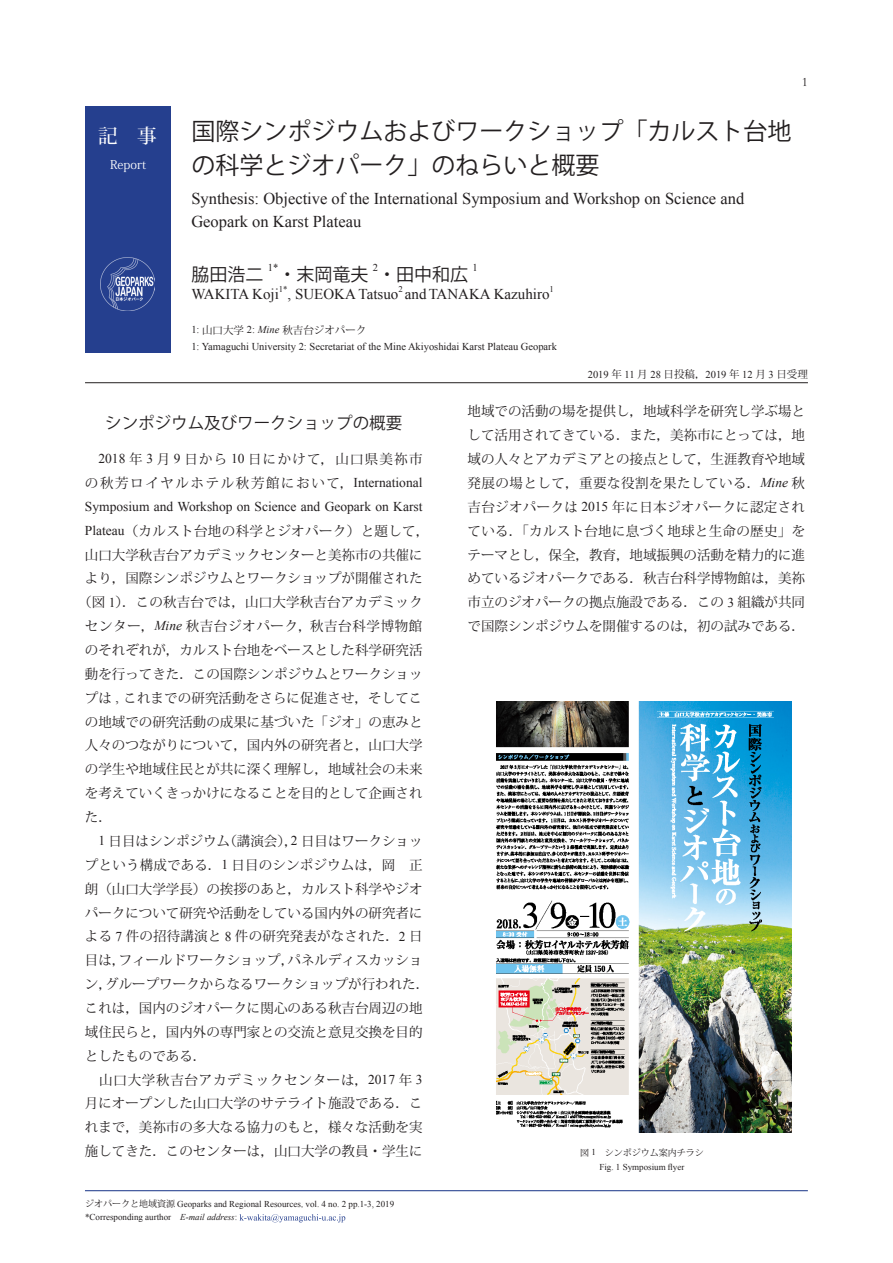
<style>
.page{position:relative;width:893px;height:1263px;background:#fff}
.page>*{position:absolute;margin:0;border:0;box-sizing:border-box;transform-origin:0 0}
.t1{font:24px/33.6px "Koz Go Pro";color:#231f20}
.t2{font:500 19.5px "Koz Min Pro";color:#fff}
.t3{font:18px "Koz Go Pro";color:#231f20}
.t4{font:16.5px/23px "Times New Roman";color:#231f20}
.段落スタイル_2{font:16.5px "Koz Go Pro";color:#231f20}
.t5{font:15px "Times New Roman";color:#231f20}
.段落スタイル_2-2{font:13.5px/23.9px "Koz Min Pro";color:#231f20;text-align:justify}
.段落スタイル_2-3{font:13.5px/23.5px "Times New Roman";color:#231f20;text-align:justify}
.段落スタイル_2-4{font:13.5px "Koz Min Pro";letter-spacing:.03em;color:#231f20}
.段落スタイル_2-5{font:13.5px "Koz Min Pro";letter-spacing:.045em;color:#231f20}
.t6{font:12px "Koz Min Pro";color:#fff}
.t7{font:10.65px "Trajan Pro";color:#231f20}
.段落スタイル_3{font:10.5px "Times New Roman";color:#231f20}
.段落スタイル_3-2{font:10.5px "Koz Min Pro";color:#231f20}
.段落スタイル_5{font:9px "Times New Roman";color:#231f20}
.段落スタイル_2-6{font:9px "Times New Roman";color:#231f20}
.段落スタイル_2-7{font:9px "Koz Min Pro";color:#231f20}
.t8{font:8.7px "Times New Roman";color:#231f20}
.s1{font-family:"Times New Roman"}
.s2{font-family:"Times New Roman";font-style:italic}
.s3{font-family:"Koz Min Pro"}
.s4{font-style:italic}
</style>
<div class="page">
<hr style="left:85px;top:1190px;width:723px;height:1px;background:#253f8e">
<div style="left:85px;top:106px;width:85px;height:247px;background:#253f8e"></div>
<hr style="left:85px;top:382px;width:723px;height:1px;background:#231f20">
<img style="left:101px;top:257px;width:53px;height:54px">
<svg style="left:239px;top:1214px;width:106px;height:8px"></svg>
<img style="left:496px;top:701px;width:296px;height:431px">
<p class="t2" style="left:98px;top:122px;width:60px">記 事</p>
<p class="t6" style="left:110px;top:156px;width:38px">Report</p>
<p class="t7" style="left:802px;top:75px;width:8px">1</p>
<p class="t1" style="left:191px;top:115px;width:601px">国際シンポジウムおよびワークショップ「カルスト台地の科学とジオパーク」のねらいと概要</p>
<p class="t4" style="left:191px;top:187px;width:554px">Synthesis: Objective of the International Symposium and Workshop on Science and<br>Geopark on Karst Plateau</p>
<p class="t3" style="left:191px;top:262px;width:73px">脇田浩二</p>
<p class="段落スタイル_3" style="left:268px;top:261px;width:12px">1*</p>
<p class="t3" style="left:278px;top:262px;width:91px">・末岡竜夫</p>
<p class="段落スタイル_3" style="left:373px;top:261px;width:7px">2</p>
<p class="t3" style="left:378px;top:262px;width:91px">・田中和広</p>
<p class="段落スタイル_3" style="left:473px;top:261px;width:7px">1</p>
<p class="t5" style="left:191px;top:284px;width:89px">WAKITA Koji</p>
<p class="t8" style="left:279px;top:283px;width:10px">1*</p>
<p class="t5" style="left:288px;top:284px;width:263px">, SUEOKA Tatsuo andTANAKA Kazuhiro</p>
<p class="t8" style="left:398px;top:283px;width:6px">2</p>
<p class="t8" style="left:549px;top:283px;width:6px">1</p>
<p class="段落スタイル_3-2" style="left:191px;top:322px;width:176px"><span class="s1">1:</span> 山口大学 <span class="s1">2:</span> <span class="s2">Mine</span> 秋吉台ジオパーク</p>
<p class="段落スタイル_3" style="left:191px;top:339px;width:367px">1: Yamaguchi University 2: Secretariat of the Mine Akiyoshidai Karst Plateau Geopark</p>
<p class="段落スタイル_3" style="left:588px;top:367px;width:222px">2019 <span class="s3">年</span> 11 <span class="s3">月</span> 28 <span class="s3">日投稿，</span>2019 <span class="s3">年</span> 12 <span class="s3">月</span> 3 <span class="s3">日受理</span></p>
<p class="段落スタイル_2" style="left:105px;top:413px;width:298px">シンポジウム及びワークショップの概要</p>
<p class="段落スタイル_2-3" style="left:85px;top:447px;width:339px;text-indent:13px">2018 <span class="s3">年</span> 3 <span class="s3">月</span> 9 <span class="s3">日から</span> 10 <span class="s3">日にかけて，山口県美祢市の秋芳ロイヤルホテル秋芳館において，</span>International Symposium and Workshop on Science and Geopark on Karst</p>
<p class="段落スタイル_2-4" style="left:85px;top:521px;width:346px"><span class="s1">Plateau</span>（カルスト台地の科学とジオパーク）と題して，</p>
<p class="段落スタイル_2-2" style="left:85px;top:542px;width:339px">山口大学秋吉台アカデミックセンターと美祢市の共催に</p>
<p class="段落スタイル_2-2" style="left:85px;top:566px;width:339px">より，国際シンポジウムとワークショップが開催された</p>
<p class="段落スタイル_2-2" style="left:78px;top:590px;width:346px">（図 <span class="s1">1</span>）．この秋吉台では，山口大学秋吉台アカデミック</p>
<p class="段落スタイル_2-5" style="left:85px;top:617px;width:339px">センター，<span class="s2">Mine</span> 秋吉台ジオパーク，秋吉台科学博物館</p>
<p class="段落スタイル_2-2" style="left:85px;top:638px;width:339px">のそれぞれが，カルスト台地をベースとした科学研究活</p>
<p class="段落スタイル_2-2" style="left:85px;top:661px;width:339px">動を行ってきた．この国際シンポジウムとワークショッ</p>
<p class="段落スタイル_2-2" style="left:85px;top:685px;width:339px">プは <span class="s1">,</span> これまでの研究活動をさらに促進させ，そしてこ</p>
<p class="段落スタイル_2-2" style="left:85px;top:709px;width:339px">の地域での研究活動の成果に基づいた「ジオ」の恵みと</p>
<p class="段落スタイル_2-2" style="left:85px;top:733px;width:339px">人々のつながりについて，国内外の研究者と，山口大学</p>
<p class="段落スタイル_2-2" style="left:85px;top:757px;width:339px">の学生や地域住民とが共に深く理解し，地域社会の未来</p>
<p class="段落スタイル_2-2" style="left:85px;top:781px;width:339px">を考えていくきっかけになることを目的として企画され</p>
<p class="段落スタイル_2-2" style="left:85px;top:805px;width:28px">た．</p>
<p class="段落スタイル_2-2" style="left:85px;top:828px;width:346px;text-align:left;text-indent:13px"><span class="s1">1</span> 日目はシンポジウム（講演会），<span class="s1">2</span> 日目はワークショップという構成である．<span class="s1">1</span> 日目のシンポジウムは，岡　正朗（山口大学学長）の挨拶のあと，カルスト科学やジオパークについて研究や活動をしている国内外の研究者による <span class="s1">7</span> 件の招待講演と <span class="s1">8</span> 件の研究発表がなされた．<span class="s1">2</span> 日目は，フィールドワークショップ，パネルディスカッション，グループワークからなるワークショップが行われた．これは，国内のジオパークに関心のある秋吉台周辺の地域住民らと，国内外の専門家との交流と意見交換を目的としたものである．</p>
<p class="段落スタイル_2-2" style="left:85px;top:1067px;width:339px">　山口大学秋吉台アカデミックセンターは，<span class="s1">2017</span> 年 <span class="s1">3</span>月にオープンした山口大学のサテライト施設である．これまで，美祢市の多大なる協力のもと，様々な活動を実施してきた．このセンターは，山口大学の教員・学生に</p>
<p class="段落スタイル_5" style="left:85px;top:1197px;width:311px"><span class="s3">ジオパークと地域資源</span> Geoparks and Regional Resources<span class="s3">,</span> vol. 4 no. 2 pp.1-3, 2019</p>
<p class="段落スタイル_5" style="left:85px;top:1211px;width:154px">*Corresponding aurthor <span class="s4">E-mail address</span>:</p>
<p class="段落スタイル_2-2" style="left:468px;top:399px;width:339px">地域での活動の場を提供し，地域科学を研究し学ぶ場として活用されてきている．また，美祢市にとっては，地域の人々とアカデミアとの接点として，生涯教育や地域発展の場として，重要な役割を果たしている．<span class="s2">Mine</span> 秋吉台ジオパークは <span class="s1">2015</span> 年に日本ジオパークに認定されている．「カルスト台地に息づく地球と生命の歴史」をテーマとし，保全，教育，地域振興の活動を精力的に進めているジオパークである．秋吉台科学博物館は，美祢市立のジオパークの拠点施設である．この <span class="s1">3</span> 組織が共同で国際シンポジウムを開催するのは，初の試みである．</p>
<p class="段落スタイル_2-7" style="left:580px;top:1146px;width:125px">図 <span class="s1">1</span>　シンポジウム案内チラシ</p>
<p class="段落スタイル_2-6" style="left:599px;top:1161px;width:87px">Fig. 1 Symposium flyer</p>
</div>
